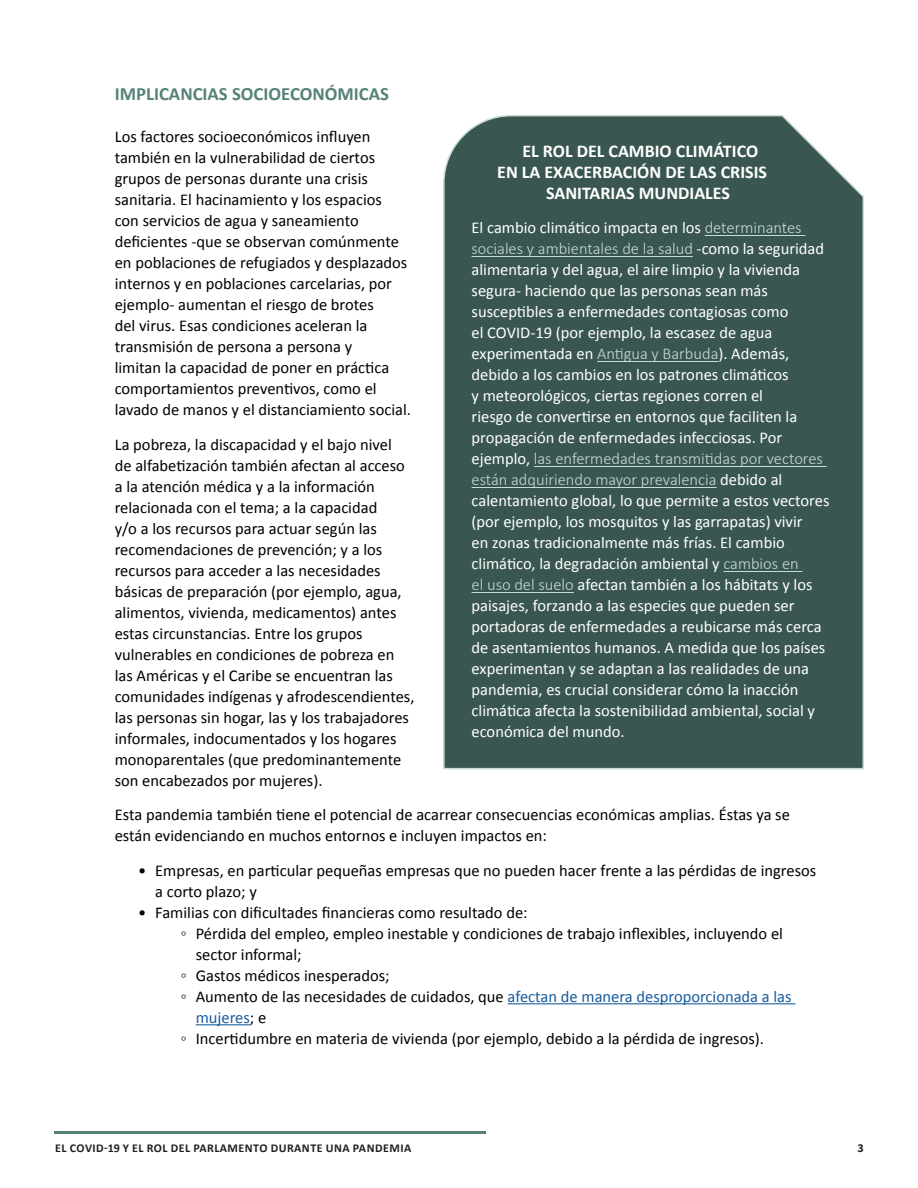
<style>
.page{position:relative;width:918px;height:1188px;background:#fff}
.page>*{position:absolute;margin:0;border:0;box-sizing:border-box;transform-origin:0 0}
.Subtitle_section{font:700 18.75px "Calibri";color:#558278}
.Title_Box_Green{font:700 18px "Calibri";color:#fff}
.Paragraph{font:16.5px/21px "Calibri";color:#000}
.Paragraph_box{font:16.5px/21px "Calibri";color:#fff}
.t1{font:16.5px/21px "Calibri";color:#175d9e}
.t2{font:700 12px "Calibri";letter-spacing:.04em;color:#231f20}
.t3{font:700 12px "Source Sans Pro";color:#231f20}
.s1{color:#000}
.s2{font-weight:300;color:#c9dbd6}
</style>
<div class="page">
<hr style="left:54px;top:1131px;width:432px;height:3px;background:#558278">
<hr style="left:508px;top:1003px;width:287px;height:1px;background:#175d9e">
<hr style="left:196px;top:1024px;width:54px;height:1px;background:#175d9e">
<div style="left:443px;top:115px;width:421px;height:655px;background:#395650"></div>
<p class="Subtitle_section" style="left:115px;top:82px;width:276px">IMPLICANCIAS SOCIOECONÓMICAS</p>
<p class="Paragraph" style="left:115px;top:127px;width:298px">Los factores socioeconómicos influyen también en la vulnerabilidad de ciertos grupos de personas durante una crisis sanitaria. El hacinamiento y los espacios<br>con servicios de agua y saneamiento deficientes -que se observan comúnmente en poblaciones de refugiados y desplazados internos y en poblaciones carcelarias, por ejemplo- aumentan el riesgo de brotes<br>del virus. Esas condiciones aceleran la transmisión de persona a persona y<br>limitan la capacidad de poner en práctica comportamientos preventivos, como el lavado de manos y el distanciamiento social.</p>
<p class="Paragraph" style="left:115px;top:434px;width:301px">La pobreza, la discapacidad y el bajo nivel<br>de alfabetización también afectan al acceso a la atención médica y a la información relacionada con el tema; a la capacidad<br>y/o a los recursos para actuar según las recomendaciones de prevención; y a los recursos para acceder a las necesidades básicas de preparación (por ejemplo, agua, alimentos, vivienda, medicamentos) antes estas circunstancias. Entre los grupos vulnerables en condiciones de pobreza en las Américas y el Caribe se encuentran las comunidades indígenas y afrodescendientes, las personas sin hogar, las y los trabajadores informales, indocumentados y los hogares monoparentales (que predominantemente son encabezados por mujeres).</p>
<p class="Paragraph" style="left:115px;top:805px;width:677px">Esta pandemia también tiene el potencial de acarrear consecuencias económicas amplias. Éstas ya se están evidenciando en muchos entornos e incluyen impactos en:</p>
<p class="Paragraph" style="left:155px;top:860px;width:663px;text-indent:-17px">• Empresas, en particular pequeñas empresas que no pueden hacer frente a las pérdidas de ingresos a corto plazo; y</p>
<p class="Paragraph" style="left:138px;top:902px;width:391px">• Familias con dificultades financieras como resultado de:</p>
<p class="Paragraph" style="left:196px;top:923px;width:589px;text-indent:-15px">◦ Pérdida del empleo, empleo inestable y condiciones de trabajo inflexibles, incluyendo el sector informal;</p>
<p class="Paragraph" style="left:181px;top:965px;width:210px">◦ Gastos médicos inesperados;</p>
<p class="t1" style="left:196px;top:986px;width:597px;text-indent:-15px"><span class="s1">◦ Aumento de las necesidades de cuidados, que</span> afectan de manera desproporcionada a las mujeres<span class="s1">; e</span></p>
<p class="Paragraph" style="left:181px;top:1028px;width:585px">◦ Incertidumbre en materia de vivienda (por ejemplo, debido a la pérdida de ingresos).</p>
<p class="Title_Box_Green" style="left:522px;top:139px;width:237px">EL ROL DEL CAMBIO CLIMÁTICO</p>
<p class="Title_Box_Green" style="left:497px;top:160px;width:271px">EN LA EXACERBACIÓN DE LAS CRISIS</p>
<p class="Title_Box_Green" style="left:546px;top:181px;width:185px">SANITARIAS MUNDIALES</p>
<p class="Paragraph_box" style="left:472px;top:217px;width:359px">El cambio climático impacta en los <span class="s2">determinantes sociales y ambientales de la salud</span> -como la seguridad alimentaria y del agua, el aire limpio y la vivienda segura- haciendo que las personas sean más susceptibles a enfermedades contagiosas como<br>el COVID-19 (por ejemplo, la escasez de agua experimentada en <span class="s2">Antigua y Barbuda</span>). Además, debido a los cambios en los patrones climáticos<br>y meteorológicos, ciertas regiones corren el<br>riesgo de convertirse en entornos que faciliten la propagación de enfermedades infecciosas. Por ejemplo, <span class="s2">las enfermedades transmitidas por vectores están adquiriendo mayor prevalencia</span> debido al calentamiento global, lo que permite a estos vectores (por ejemplo, los mosquitos y las garrapatas) vivir<br>en zonas tradicionalmente más frías. El cambio climático, la degradación ambiental y <span class="s2">cambios en<br>el uso del suelo</span> afectan también a los hábitats y los paisajes, forzando a las especies que pueden ser portadoras de enfermedades a reubicarse más cerca de asentamientos humanos. A medida que los países experimentan y se adaptan a las realidades de una pandemia, es crucial considerar cómo la inacción climática afecta la sostenibilidad ambiental, social y económica del mundo.</p>
<p class="t2" style="left:55px;top:1140px;width:358px">EL COVID-19 Y EL ROL DEL PARLAMENTO DURANTE UNA PANDEMIA</p>
<p class="t3" style="left:858px;top:1140px;width:8px">3</p>
</div>
